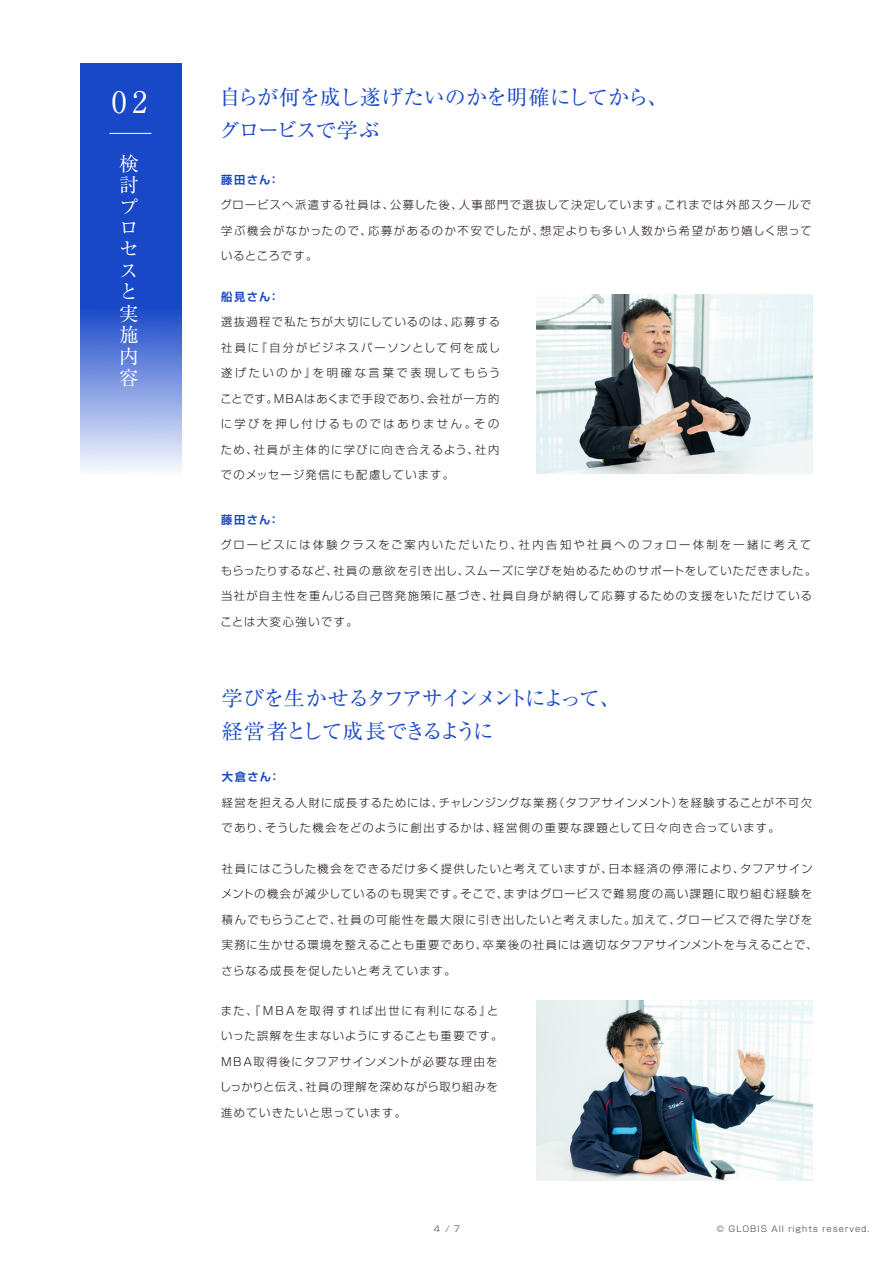
<style>
.page{position:relative;width:893px;height:1263px;background:#fff}
.page>*{position:absolute;margin:0;border:0;box-sizing:border-box;transform-origin:0 0}
.t1{font:29.55px "Ryumin Pro";color:#fff}
.t2{font:21px/33px "Ryumin Pro";letter-spacing:-.125em;color:#1847c7}
.t3{font:21px/33px "Ryumin Pro";letter-spacing:-.03em;color:#1847c7}
.t4{font:19.5px/21.5px "Ryumin Pro";color:#fff}
.t5{font:300 11.25px "Shin Go Pro";letter-spacing:.11em;color:#231815}
.t6{font:300 11.25px "Shin Go Pro";letter-spacing:.09em;color:#231815}
.t7{font:300 11.25px "Shin Go Pro";letter-spacing:.08em;color:#231815}
.t8{font:300 11.25px "Shin Go Pro";letter-spacing:.085em;color:#231815}
.t9{font:300 11.25px "Shin Go Pro";letter-spacing:.145em;color:#231815}
.t10{font:300 11.25px "Shin Go Pro";letter-spacing:.16em;color:#231815}
.t11{font:300 11.25px "Shin Go Pro";letter-spacing:.19em;color:#231815}
.t12{font:300 11.25px "Shin Go Pro";letter-spacing:.13em;color:#231815}
.t13{font:300 11.25px "Shin Go Pro";letter-spacing:.07em;color:#231815}
.t14{font:300 11.25px "Shin Go Pro";letter-spacing:.075em;color:#231815}
.t15{font:300 11.25px "Shin Go Pro";letter-spacing:.23em;color:#231815}
.t16{font:300 11.25px "Shin Go Pro";letter-spacing:.215em;color:#231815}
.t17{font:700 11.25px "Shin Go Pro De";letter-spacing:.12em;color:#1847c7}
.t18{font:300 11.25px "Shin Go Pro";letter-spacing:.065em;color:#231815}
.t19{font:300 8.25px "Shin Go Pro";letter-spacing:.12em;color:#3e3a39}
</style>
<div class="page">
<svg style="left:81px;top:64px;width:101px;height:407px;background:#456ad1"></svg>
<hr style="left:109px;top:133px;width:43px;height:1px;background:#fff">
<img style="left:537px;top:294px;width:275px;height:180px">
<img style="left:537px;top:1001px;width:275px;height:179px">
<h1 class="t1" style="left:112px;top:79px;width:37px">02</h1>
<h3 class="t4" style="left:119px;top:151px;width:21px">検討プロセスと実施内容</h3>
<h2 class="t3" style="left:219px;top:80px;width:451px">自らが何を成し遂げたいのかを明確にしてから、グロービスで学ぶ</h2>
<p class="t17" style="left:221px;top:170px;width:60px">藤田さん：</p>
<p class="t5" style="left:220px;top:196px;width:593px">グロービスへ派遣する社員は、公募した後、人事部門で選抜して決定しています。これまでは外部スクールで</p>
<p class="t9" style="left:221px;top:221px;width:592px">学ぶ機会がなかったので、応募があるのか不安でしたが、想定よりも多い人数から希望があり嬉しく思って</p>
<p class="t18" style="left:221px;top:247px;width:98px">いるところです。</p>
<p class="t17" style="left:221px;top:287px;width:60px">船見さん：</p>
<p class="t5" style="left:221px;top:313px;width:280px">選抜過程で私たちが大切にしているのは、応募する</p>
<p class="t10" style="left:221px;top:338px;width:281px">社員に『自分がビジネスパーソンとして何を成し</p>
<p class="t15" style="left:221px;top:364px;width:281px">遂げたいのか』を明確な言葉で表現してもらう</p>
<p class="t13" style="left:220px;top:389px;width:280px">ことです。MBAはあくまで手段であり、会社が一方的</p>
<p class="t16" style="left:221px;top:415px;width:280px">に学びを押し付けるものではありません。その</p>
<p class="t12" style="left:221px;top:440px;width:280px">ため、社員が主体的に学びに向き合えるよう、社内</p>
<p class="t5" style="left:221px;top:466px;width:235px">でのメッセージ発信にも配慮しています。</p>
<p class="t17" style="left:221px;top:510px;width:60px">藤田さん：</p>
<p class="t11" style="left:220px;top:536px;width:593px">グロービスには体験クラスをご案内いただいたり、社内告知や社員へのフォロー体制を一緒に考えて</p>
<p class="t6" style="left:221px;top:561px;width:597px">もらったりするなど、社員の意欲を引き出し、スムーズに学びを始めるためのサポートをしていただきました。</p>
<p class="t5" style="left:221px;top:587px;width:592px">当社が自主性を重んじる自己啓発施策に基づき、社員自身が納得して応募するための支援をいただけている</p>
<p class="t12" style="left:220px;top:612px;width:139px">ことは大変心強いです。</p>
<h2 class="t2" style="left:222px;top:680px;width:400px">学びを生かせるタフアサインメントによって、経営者として成長できるように</h2>
<p class="t17" style="left:222px;top:768px;width:60px">大倉さん：</p>
<p class="t7" style="left:222px;top:793px;width:592px">経営を担える人財に成長するためには、チャレンジングな業務（タフアサインメント）を経験することが不可欠</p>
<p class="t5" style="left:222px;top:819px;width:559px">であり、そうした機会をどのように創出するかは、経営側の重要な課題として日々向き合っています。</p>
<p class="t5" style="left:222px;top:859px;width:592px">社員にはこうした機会をできるだけ多く提供したいと考えていますが、日本経済の停滞により、タフアサイン</p>
<p class="t5" style="left:221px;top:885px;width:592px">メントの機会が減少しているのも現実です。そこで、まずはグロービスで難易度の高い課題に取り組む経験を</p>
<p class="t5" style="left:222px;top:910px;width:592px">積んでもらうことで、社員の可能性を最大限に引き出したいと考えました。加えて、グロービスで得た学びを</p>
<p class="t8" style="left:222px;top:936px;width:597px">実務に生かせる環境を整えることも重要であり、卒業後の社員には適切なタフアサインメントを与えることで、</p>
<p class="t5" style="left:222px;top:961px;width:236px">さらなる成長を促したいと考えています。</p>
<p class="t10" style="left:221px;top:1001px;width:279px">また、『MBAを取得すれば出世に有利になる』と</p>
<p class="t5" style="left:221px;top:1027px;width:283px">いった誤解を生まないようにすることも重要です。</p>
<p class="t5" style="left:221px;top:1052px;width:278px">MBA取得後にタフアサインメントが必要な理由を</p>
<p class="t14" style="left:220px;top:1078px;width:279px">しっかりと伝え、社員の理解を深めながら取り組みを</p>
<p class="t5" style="left:221px;top:1103px;width:187px">進めていきたいと思っています。</p>
<p class="t19" style="left:433px;top:1222px;width:29px">４ / 7</p>
<p class="t19" style="left:717px;top:1222px;width:154px">© GLOBIS All rights reserved.</p>
</div>
